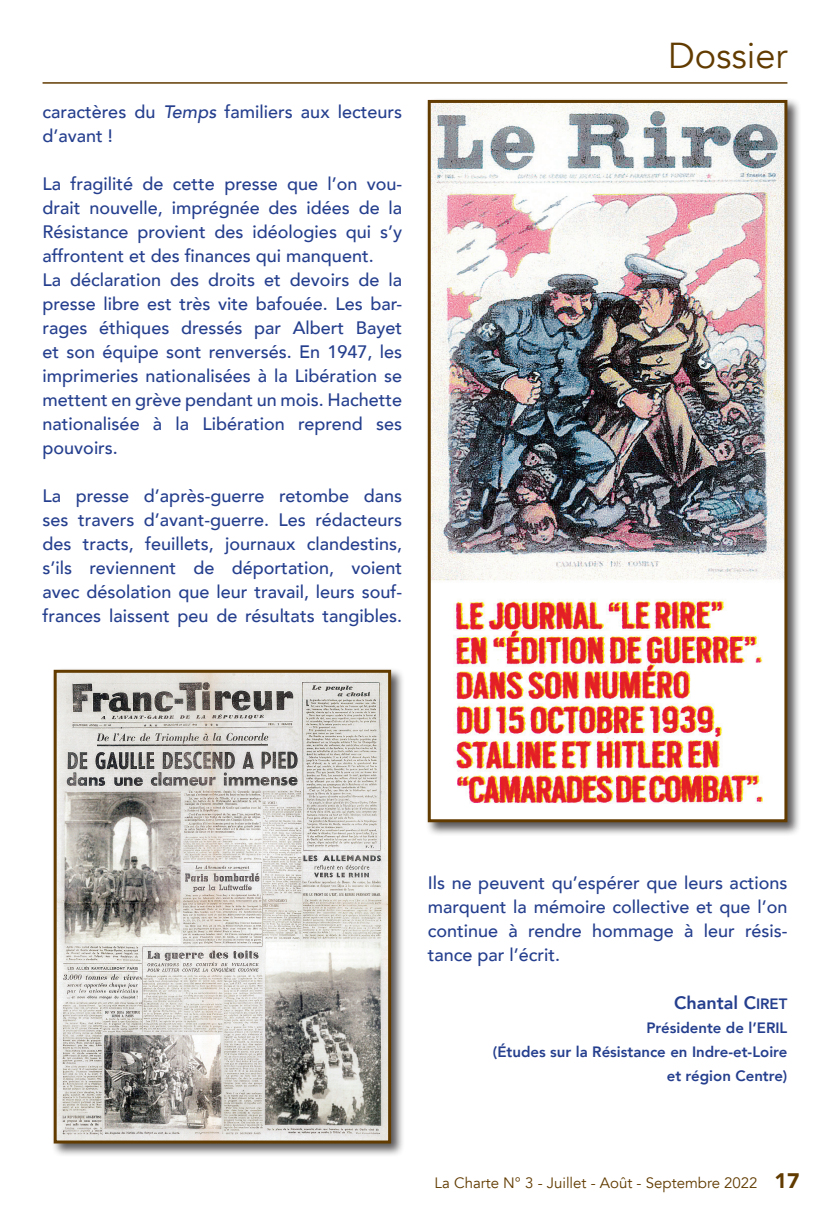
<style>
.page{position:relative;width:830px;height:1212px;background:#fff}
.page>*{position:absolute;margin:0;border:0;box-sizing:border-box;transform-origin:0 0}
.t1{font:36px "Avenir";color:#613b00}
.t2{font:900 21px "Avenir";color:#613b00}
.t3{font:500 18px/24px "Avenir";color:#253f8e;text-align:justify}
.t4{font:800 18px "Avenir";color:#253f8e}
.t5{font:800 15px "Avenir";color:#253f8e}
.t6{font:15px "Avenir";color:#613b00}
.s1{font-style:italic}
.s2{font-size:15px}
</style>
<div class="page">
<div style="left:51px;top:667px;width:354px;height:490px;background:#231f20;opacity:.75"></div>
<img style="left:58px;top:674px;width:329px;height:465px">
<div style="left:54px;top:670px;width:337px;height:473px;border:3px solid #613b00"></div>
<div style="left:425px;top:98px;width:376px;height:738px;background:#231f20;opacity:.75"></div>
<img style="left:431px;top:104px;width:352px;height:714px">
<div style="left:427px;top:100px;width:360px;height:722px;border:3px solid #613b00"></div>
<hr style="left:43px;top:82px;width:744px;height:2px;background:#613b00">
<p class="t3" style="left:43px;top:99px;width:361px">caractères du <span class="s1">Temps</span> familiers aux lecteurs d’avant !</p>
<p class="t3" style="left:43px;top:171px;width:361px">La fragilité de cette presse que l’on vou&shy;drait nouvelle, imprégnée des idées de la Résistance provient des idéologies qui s’y affrontent et des finances qui manquent.</p>
<p class="t3" style="left:43px;top:267px;width:361px">La déclaration des droits et devoirs de la presse libre est très vite bafouée. Les bar&shy;rages éthiques dressés par Albert Bayet et son équipe sont renversés. En 1947, les imprimeries nationalisées à la Libération se mettent en grève pendant un mois. Hachette nationalisée à la Libération reprend ses pouvoirs.</p>
<p class="t3" style="left:43px;top:483px;width:361px">La presse d’après-guerre retombe dans ses travers d’avant-guerre. Les rédacteurs des tracts, feuillets, journaux clandestins, s’ils reviennent de déportation, voient avec désolation que leur travail, leurs souf&shy;frances laissent peu de résultats tangibles.</p>
<h1 class="t1" style="left:667px;top:34px;width:121px">Dossier</h1>
<p class="t3" style="left:427px;top:870px;width:361px">Ils ne peuvent qu’espérer que leurs actions marquent la mémoire collective et que l’on continue à rendre hommage à leur résis&shy;tance par l’écrit.</p>
<p class="t4" style="left:674px;top:989px;width:115px">Chantal C<span class="s2">IRET</span></p>
<p class="t5" style="left:646px;top:1016px;width:142px">Présidente de l’ERIL</p>
<p class="t5" style="left:492px;top:1040px;width:296px">(Études sur la Résistance en Indre-et-Loire</p>
<p class="t5" style="left:666px;top:1064px;width:122px">et région Centre)</p>
<p class="t6" style="left:434px;top:1173px;width:324px">La Charte N° 3 - Juillet - Août - Septembre 2022</p>
<p class="t2" style="left:774px;top:1162px;width:26px">17</p>
</div>
